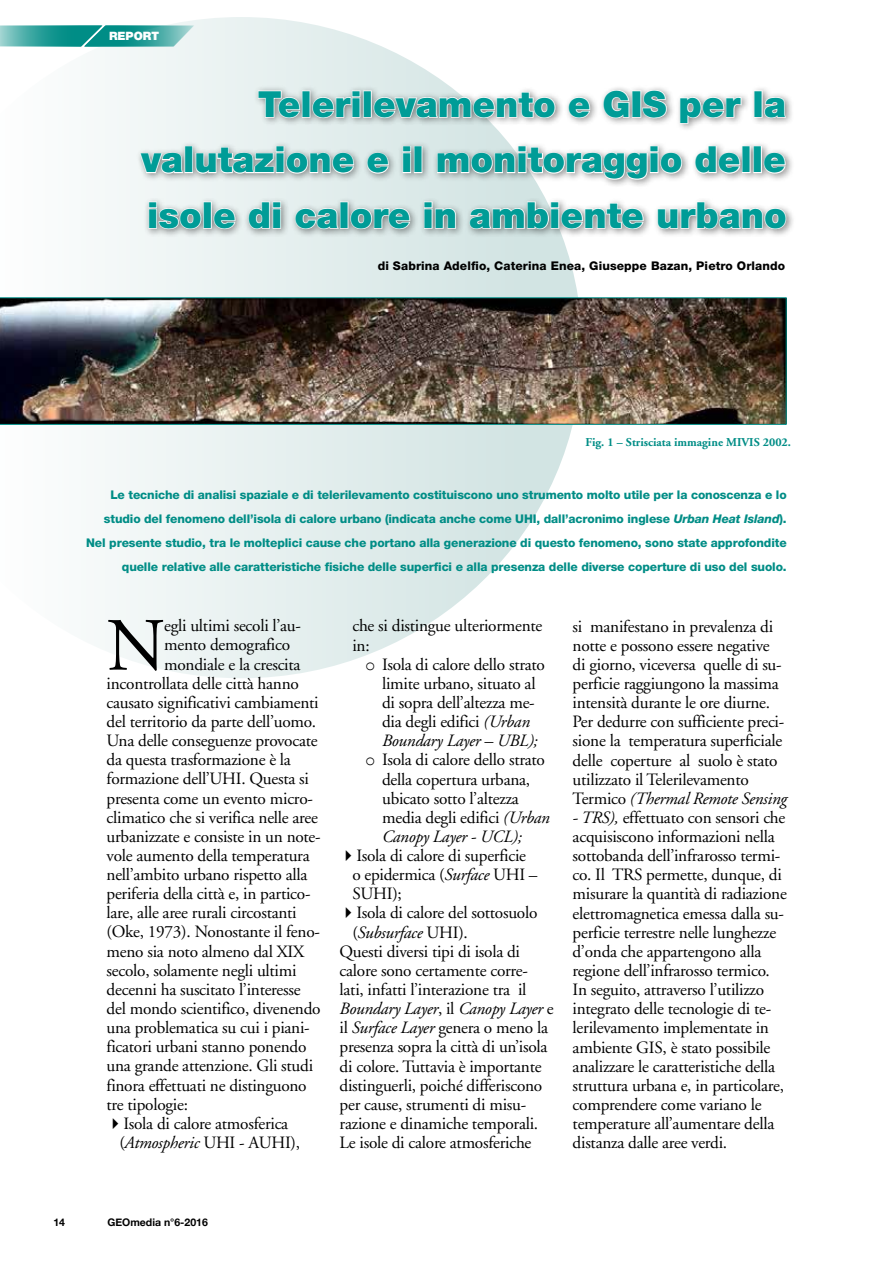
<style>
.page{position:relative;width:893px;height:1263px;background:#fff}
.page>*{position:absolute;margin:0;border:0;box-sizing:border-box;transform-origin:0 0}
.t1{font:75px "Adobe Garamond";color:#000}
.t2{font:900 36px/55.5px "Helvetica Neue";color:#009c97;text-align:justify}
.t3{font:17.25px/19.2px "Adobe Garamond";letter-spacing:-.015em;color:#000}
.t4{font:italic 17.25px "Adobe Garamond";letter-spacing:-.015em;color:#000}
.t5{font:800 12px/24px "Helvetica Neue";letter-spacing:-.01em;color:#008d86;text-align:right}
.t6{font:800 12px "Helvetica Neue";letter-spacing:.01em;color:#000}
.t7{font:700 12px "Adobe Garamond";color:#008d86}
.t8{font:900 11.55px "Helvetica Neue";color:#fff}
.t9{font:700 10.5px "Helvetica Neue";color:#000}
.s1{font-style:italic}
.s2{font-family:"Courier New"}
.s3{font-style:normal}
</style>
<div class="page">
<svg style="left:0;top:17px;width:578px;height:661px"></svg>
<div style="left:136px;top:85px;width:659px;height:153px;background:#000;opacity:.45"></div>
<svg style="left:257px;top:90px;width:44px;height:29px"></svg>
<div style="left:302px;top:91px;width:8px;height:27px;border:1px solid #fff"></div>
<svg style="left:311px;top:90px;width:50px;height:29px"></svg>
<div style="left:363px;top:91px;width:9px;height:27px;border:1px solid #fff"></div>
<svg style="left:373px;top:91px;width:183px;height:30px"></svg>
<svg style="left:568px;top:96px;width:23px;height:23px"></svg>
<svg style="left:602px;top:89px;width:28px;height:30px"></svg>
<div style="left:632px;top:91px;width:9px;height:27px;border:1px solid #fff"></div>
<svg style="left:642px;top:89px;width:26px;height:30px"></svg>
<svg style="left:679px;top:96px;width:63px;height:28px"></svg>
<div style="left:754px;top:91px;width:9px;height:27px;border:1px solid #fff"></div>
<svg style="left:763px;top:96px;width:25px;height:23px"></svg>
<svg style="left:139px;top:152px;width:46px;height:25px"></svg>
<div style="left:184px;top:146px;width:9px;height:27px;border:1px solid #fff"></div>
<svg style="left:195px;top:145px;width:160px;height:29px;background:#c6cbcb"></svg>
<svg style="left:366px;top:152px;width:24px;height:22px"></svg>
<svg style="left:402px;top:145px;width:10px;height:29px"></svg>
<div style="left:414px;top:146px;width:8px;height:27px;border:1px solid #fff"></div>
<svg style="left:436px;top:145px;width:247px;height:35px"></svg>
<svg style="left:694px;top:145px;width:47px;height:29px"></svg>
<div style="left:742px;top:146px;width:8px;height:27px;border:1px solid #fff"></div>
<div style="left:753px;top:146px;width:9px;height:27px;border:1px solid #fff"></div>
<svg style="left:763px;top:152px;width:24px;height:22px"></svg>
<svg style="left:148px;top:201px;width:54px;height:29px"></svg>
<div style="left:203px;top:202px;width:9px;height:27px;border:1px solid #fff"></div>
<svg style="left:213px;top:207px;width:23px;height:23px"></svg>
<svg style="left:248px;top:201px;width:34px;height:29px"></svg>
<svg style="left:294px;top:207px;width:46px;height:23px"></svg>
<div style="left:340px;top:202px;width:8px;height:27px;border:1px solid #fff"></div>
<svg style="left:350px;top:207px;width:61px;height:23px"></svg>
<svg style="left:423px;top:201px;width:34px;height:28px"></svg>
<svg style="left:469px;top:201px;width:176px;height:29px"></svg>
<svg style="left:656px;top:201px;width:131px;height:29px"></svg>
<svg style="left:0;top:26px;width:194px;height:21px;background:#3ca7a2"></svg>
<img style="left:0;top:297px;width:787px;height:128px">
<p class="t8" style="left:109px;top:29px;width:52px">REPORT</p>
<h2 class="t2" style="left:141px;top:76px;width:647px;text-indent:117px">Telerilevamento e GIS per la valutazione e il monitoraggio delle isole di calore in ambiente urbano</h2>
<p class="t6" style="left:378px;top:259px;width:409px">di Sabrina Adelfio, Caterina Enea, Giuseppe Bazan, Pietro Orlando</p>
<p class="t7" style="left:585px;top:435px;width:207px">Fig. 1 – Strisciata immagine MIVIS 2002.</p>
<p class="t5" style="left:86px;top:482px;width:702px">Le tecniche di analisi spaziale e di telerilevamento costituiscono uno strumento molto utile per la conoscenza e lo studio del fenomeno dell’isola di calore urbano (indicata anche come UHI, dall’acronimo inglese <span class="s1">Urban Heat Island</span>).<br>Nel presente studio, tra le molteplici cause che portano alla generazione di questo fenomeno, sono state approfondite quelle relative alle caratteristiche fisiche delle superfici e alla presenza delle diverse coperture di uso del suolo.</p>
<h1 class="t1" style="left:107px;top:606px;width:60px">N</h1>
<p class="t3" style="left:164px;top:617px;width:138px">egli ultimi secoli l’au-</p>
<p class="t3" style="left:164px;top:636px;width:127px">mento demografico</p>
<p class="t3" style="left:164px;top:655px;width:138px">mondiale e la crescita</p>
<p class="t3" style="left:107px;top:674px;width:194px">incontrollata delle città hanno</p>
<p class="t3" style="left:107px;top:693px;width:214px">causato significativi cambiamenti</p>
<p class="t3" style="left:107px;top:712px;width:211px">del territorio da parte dell’uomo.</p>
<p class="t3" style="left:107px;top:731px;width:213px">Una delle conseguenze provocate</p>
<p class="t3" style="left:107px;top:751px;width:186px">da questa trasformazione è la</p>
<p class="t3" style="left:107px;top:770px;width:204px">formazione dell’UHI. Questa si</p>
<p class="t3" style="left:107px;top:789px;width:208px">presenta come un evento micro-</p>
<p class="t3" style="left:107px;top:808px;width:213px">climatico che si verifica nelle aree</p>
<p class="t3" style="left:107px;top:827px;width:216px">urbanizzate e consiste in un note-</p>
<p class="t3" style="left:107px;top:846px;width:205px">vole aumento della temperatura</p>
<p class="t3" style="left:107px;top:865px;width:202px">nell’ambito urbano rispetto alla</p>
<p class="t3" style="left:107px;top:884px;width:205px">periferia della città e, in partico-</p>
<p class="t3" style="left:107px;top:904px;width:192px">lare, alle aree rurali circostanti</p>
<p class="t3" style="left:107px;top:923px;width:215px">(Oke, 1973). Nonostante il feno-</p>
<p class="t3" style="left:107px;top:942px;width:199px">meno sia noto almeno dal XIX</p>
<p class="t3" style="left:107px;top:961px;width:191px">secolo, solamente negli ultimi</p>
<p class="t3" style="left:107px;top:980px;width:195px">decenni ha suscitato l’interesse</p>
<p class="t3" style="left:107px;top:999px;width:216px">del mondo scientifico, divenendo</p>
<p class="t3" style="left:107px;top:1018px;width:205px">una problematica su cui i piani-</p>
<p class="t3" style="left:107px;top:1038px;width:201px">ficatori urbani stanno ponendo</p>
<p class="t3" style="left:107px;top:1057px;width:208px">una grande attenzione. Gli studi</p>
<p class="t3" style="left:107px;top:1076px;width:202px">finora effettuati ne distinguono</p>
<p class="t3" style="left:107px;top:1095px;width:83px">tre tipologie:</p>
<p class="t3" style="left:119px;top:1114px;width:182px;text-indent:-13px">✔ Isola di calore atmosferica (<span class="s1">Atmospheric</span> UHI - AUHI),</p>
<p class="t3" style="left:352px;top:617px;width:192px">che si distingue ulteriormente in:</p>
<p class="t3" style="left:365px;top:655px;width:181px"><span class="s2">o</span> Isola di calore dello strato</p>
<p class="t3" style="left:382px;top:674px;width:155px">limite urbano, situato al</p>
<p class="t3" style="left:382px;top:693px;width:154px">di sopra dell’altezza me-</p>
<p class="t3" style="left:382px;top:712px;width:149px">dia degli edifici <span class="s1">(Urban</span></p>
<p class="t4" style="left:382px;top:732px;width:157px">Boundary Layer – UBL);</p>
<p class="t3" style="left:365px;top:751px;width:181px"><span class="s2">o</span> Isola di calore dello strato</p>
<p class="t3" style="left:382px;top:770px;width:150px">della copertura urbana,</p>
<p class="t3" style="left:382px;top:789px;width:138px">ubicato sotto l’altezza</p>
<p class="t3" style="left:382px;top:808px;width:169px">media degli edifici <span class="s1">(Urban</span></p>
<p class="t4" style="left:382px;top:827px;width:141px">Canopy Layer - UCL);</p>
<p class="t3" style="left:352px;top:846px;width:187px;text-indent:-13px">✔ Isola di calore di superficie o epidermica (<span class="s1">Surface</span> UHI –<br>SUHI);</p>
<p class="t3" style="left:340px;top:904px;width:199px">✔ Isola di calore del sottosuolo</p>
<p class="t4" style="left:352px;top:923px;width:117px"><span class="s3">(</span>Subsurface <span class="s3">UHI).</span></p>
<p class="t3" style="left:340px;top:942px;width:182px">Questi diversi tipi di isola di</p>
<p class="t3" style="left:340px;top:961px;width:190px">calore sono certamente corre-</p>
<p class="t3" style="left:340px;top:980px;width:188px">lati, infatti l’interazione tra il</p>
<p class="t4" style="left:340px;top:999px;width:216px">Boundary Layer<span class="s3">, il</span> Canopy Layer <span class="s3">e</span></p>
<p class="t3" style="left:340px;top:1019px;width:210px">il <span class="s1">Surface Layer</span> genera o meno la</p>
<p class="t3" style="left:340px;top:1038px;width:209px">presenza sopra la città di un’isola</p>
<p class="t3" style="left:340px;top:1057px;width:203px">di colore. Tuttavia è importante</p>
<p class="t3" style="left:340px;top:1076px;width:204px">distinguerli, poiché differiscono</p>
<p class="t3" style="left:340px;top:1095px;width:188px">per cause, strumenti di misu-</p>
<p class="t3" style="left:340px;top:1114px;width:200px">razione e dinamiche temporali.</p>
<p class="t3" style="left:340px;top:1133px;width:193px">Le isole di calore atmosferiche</p>
<p class="t3" style="left:573px;top:617px;width:216px">si manifestano in prevalenza di notte e possono essere negative<br>di giorno, viceversa quelle di su&shy;perficie raggiungono la massima intensità durante le ore diurne.<br>Per dedurre con sufficiente preci&shy;sione la temperatura superficiale delle coperture al suolo è stato utilizzato il Telerilevamento Termico <span class="s1">(Thermal Remote Sensing</span></p>
<p class="t3" style="left:573px;top:808px;width:216px"><span class="s1">- TRS),</span> effettuato con sensori che acquisiscono informazioni nella sottobanda dell’infrarosso termi&shy;co. Il TRS permette, dunque, di misurare la quantità di radiazione elettromagnetica emessa dalla su&shy;perficie terrestre nelle lunghezze d’onda che appartengono alla regione dell’infrarosso termico.<br>In seguito, attraverso l’utilizzo integrato delle tecnologie di te&shy;lerilevamento implementate in ambiente GIS, è stato possibile analizzare le caratteristiche della struttura urbana e, in particolare, comprendere come variano le temperature all’aumentare della distanza dalle aree verdi.</p>
<p class="t9" style="left:53px;top:1214px;width:13px">14</p>
<p class="t9" style="left:107px;top:1214px;width:102px">GEOmedia n°6-2016</p>
</div>
